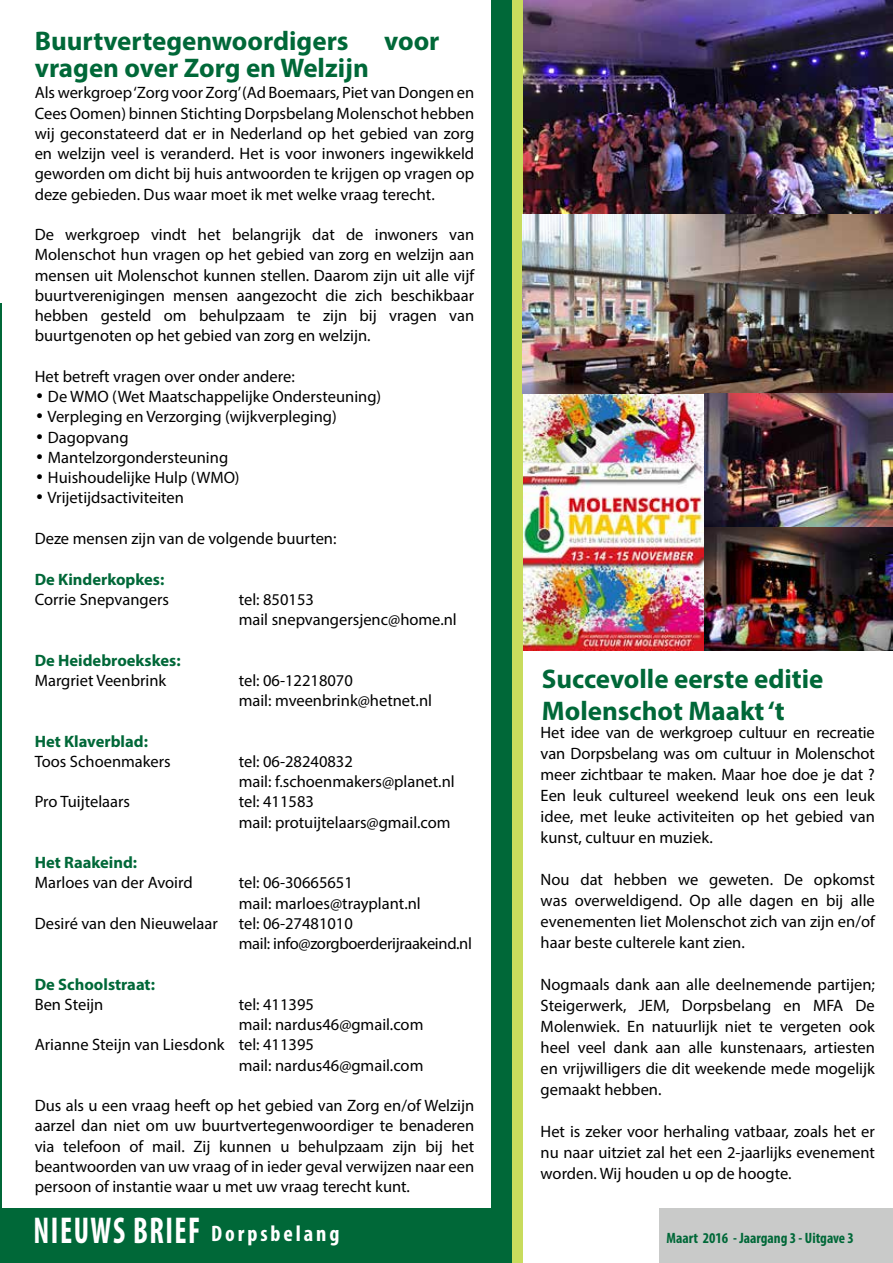
<style>
.page{position:relative;width:893px;height:1263px;background:#fff}
.page>*{position:absolute;margin:0;border:0;box-sizing:border-box;transform-origin:0 0}
.t1{font:700 condensed 37.5px "Myriad Pro";letter-spacing:.05em;color:#fff;scale:.82 1}
.t2{font:700 27px/31.5px "Myriad Pro";color:#006838}
.t3{font:16.5px/20.2px "Myriad Pro";color:#000;text-align:justify}
.t4{font:700 16.5px "Myriad Pro";color:#006838}
.t5{font:16.5px/20.2px "Myriad Pro";letter-spacing:-.02em;color:#000}
.t6{font:700 condensed 15px "Myriad Pro";color:#006838}
.s1{font-family:"Futura BT";font-weight:300}
.s2{font-size:22.5px}
</style>
<div class="page">
<img style="left:523px;top:0;width:370px;height:650px">
<div style="left:659px;top:1209px;width:234px;height:54px;background:#c9cac9"></div>
<div style="left:492px;top:0;width:31px;height:1263px;background:#006838"></div>
<div style="left:0;top:1209px;width:502px;height:54px;background:#006838"></div>
<hr style="left:0;top:303px;width:2px;height:906px;background:#006838">
<div style="left:512px;top:0;width:11px;height:1263px;background:#c8dc5d"></div>
<h2 class="t2" style="left:35px;top:24px;width:315px">Buurtvertegenwoordigers</h2>
<h2 class="t2" style="left:384px;top:24px;width:57px">voor</h2>
<h2 class="t2" style="left:35px;top:51px;width:336px">vragen over Zorg en Welzijn</h2>
<p class="t3" style="left:35px;top:83px;width:441px">Als werkgroep ‘Zorg voor Zorg’ (Ad Boemaars, Piet van Dongen en Cees Oomen) binnen Stichting Dorpsbelang Molenschot hebben wij geconstateerd dat er in Nederland op het gebied van zorg en welzijn veel is veranderd. Het is voor inwoners ingewikkeld geworden om dicht bij huis antwoorden te krijgen op vragen op deze gebieden. Dus waar moet ik met welke vraag terecht.</p>
<p class="t3" style="left:35px;top:224px;width:441px">De werkgroep vindt het belangrijk dat de inwoners van Molenschot hun vragen op het gebied van zorg en welzijn aan mensen uit Molenschot kunnen stellen. Daarom zijn uit alle vijf buurtverenigingen mensen aangezocht die zich beschikbaar hebben gesteld om behulpzaam te zijn bij vragen van buurtgenoten op het gebied van zorg en welzijn.</p>
<p class="t3" style="left:35px;top:366px;width:262px">Het betreft vragen over onder andere:</p>
<p class="t3" style="left:35px;top:386px;width:348px"><span class="s1">•</span> De WMO (Wet Maatschappelijke Ondersteuning)</p>
<p class="t3" style="left:35px;top:407px;width:304px"><span class="s1">•</span> Verpleging en Verzorging (wijkverpleging)</p>
<p class="t3" style="left:35px;top:427px;width:95px"><span class="s1">•</span> Dagopvang</p>
<p class="t3" style="left:35px;top:447px;width:195px"><span class="s1">•</span> Mantelzorgondersteuning</p>
<p class="t3" style="left:35px;top:467px;width:206px"><span class="s1">•</span> Huishoudelijke Hulp (WMO)</p>
<p class="t3" style="left:35px;top:488px;width:151px"><span class="s1">•</span> Vrijetijdsactiviteiten</p>
<p class="t3" style="left:35px;top:528px;width:303px">Deze mensen zijn van de volgende buurten:</p>
<p class="t4" style="left:35px;top:568px;width:131px">De Kinderkopkes:</p>
<p class="t3" style="left:35px;top:589px;width:136px">Corrie Snepvangers</p>
<p class="t3" style="left:239px;top:589px;width:220px">tel: 850153<br>mail snepvangersjenc@home.nl</p>
<p class="t4" style="left:35px;top:649px;width:147px">De Heidebroekskes:</p>
<p class="t3" style="left:35px;top:670px;width:133px">Margriet Veenbrink</p>
<p class="t3" style="left:239px;top:670px;width:195px">tel: 06-12218070<br>mail: mveenbrink@hetnet.nl</p>
<p class="t4" style="left:35px;top:730px;width:115px">Het Klaverblad:</p>
<p class="t3" style="left:35px;top:751px;width:138px">Toos Schoenmakers</p>
<p class="t3" style="left:239px;top:751px;width:217px">tel: 06-28240832<br>mail: f.schoenmakers@planet.nl</p>
<p class="t3" style="left:35px;top:791px;width:97px">Pro Tuijtelaars</p>
<p class="t3" style="left:239px;top:791px;width:213px">tel: 411583<br>mail: protuijtelaars@gmail.com</p>
<p class="t4" style="left:35px;top:852px;width:104px">Het Raakeind:</p>
<p class="t3" style="left:35px;top:872px;width:159px">Marloes van der Avoird</p>
<p class="t3" style="left:239px;top:872px;width:184px">tel: 06-30665651<br>mail: marloes@trayplant.nl</p>
<p class="t3" style="left:35px;top:913px;width:185px">Desiré van den Nieuwelaar</p>
<p class="t5" style="left:239px;top:913px;width:235px">tel: 06-27481010<br>mail: info@zorgboerderijraakeind.nl</p>
<p class="t4" style="left:35px;top:973px;width:122px">De Schoolstraat:</p>
<p class="t3" style="left:35px;top:994px;width:70px">Ben Steijn</p>
<p class="t3" style="left:239px;top:994px;width:77px">tel: 411395</p>
<p class="t3" style="left:239px;top:1014px;width:186px">mail: nardus46@gmail.com</p>
<p class="t3" style="left:35px;top:1034px;width:281px">Arianne Steijn van Liesdonk tel: 411395</p>
<p class="t3" style="left:239px;top:1054px;width:186px">mail: nardus46@gmail.com</p>
<p class="t3" style="left:35px;top:1095px;width:441px">Dus als u een vraag heeft op het gebied van Zorg en/of Welzijn aarzel dan niet om uw buurtvertegenwoordiger te benaderen via telefoon of mail. Zij kunnen u behulpzaam zijn bij het beantwoorden van uw vraag of in ieder geval verwijzen naar een persoon of instantie waar u met uw vraag terecht kunt.</p>
<h1 class="t1" style="left:33px;top:1207px;width:375px">NIEUWS BRIEF <span class="s2">Dorpsbelang</span></h1>
<h2 class="t2" style="left:542px;top:662px;width:283px">Succevolle eerste editie<br>Molenschot Maakt ‘t</h2>
<p class="t3" style="left:541px;top:722px;width:336px;line-height:21px">Het idee van de werkgroep cultuur en recreatie van Dorpsbelang was om cultuur in Molenschot meer zichtbaar te maken. Maar hoe doe je dat ?<br>Een leuk cultureel weekend leuk ons een leuk idee, met leuke activiteiten op het gebied van kunst, cultuur en muziek.</p>
<p class="t3" style="left:541px;top:869px;width:336px;line-height:21px">Nou dat hebben we geweten. De opkomst was overweldigend. Op alle dagen en bij alle evenementen liet Molenschot zich van zijn en/of haar beste culterele kant zien.</p>
<p class="t3" style="left:541px;top:974px;width:336px;line-height:21px">Nogmaals dank aan alle deelnemende partijen; Steigerwerk, JEM, Dorpsbelang en MFA De Molenwiek. En natuurlijk niet te vergeten ook heel veel dank aan alle kunstenaars, artiesten en vrijwilligers die dit weekende mede mogelijk gemaakt hebben.</p>
<p class="t3" style="left:541px;top:1121px;width:336px;line-height:21px">Het is zeker voor herhaling vatbaar, zoals het er nu naar uitziet zal het een 2-jaarlijks evenement worden. Wij houden u op de hoogte.</p>
<p class="t6" style="left:666px;top:1228px;width:189px">Maart 2016 - Jaargang 3 - Uitgave 3</p>
</div>
